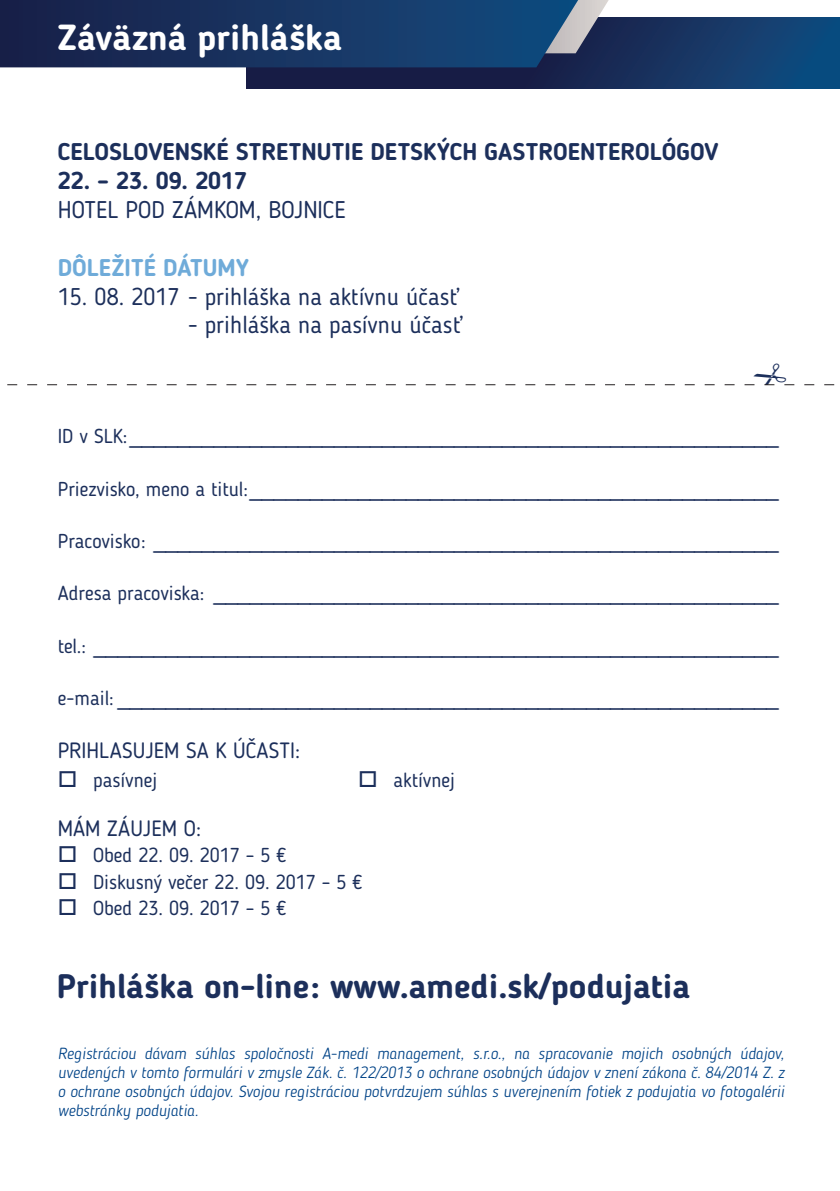
<style>
.page{position:relative;width:840px;height:1191px;background:#fff}
.page>*{position:absolute;margin:0;border:0;box-sizing:border-box;transform-origin:0 0}
.t1{font:700 36px "Blogger Sans";color:#fff}
.t2{font:700 33.8px "Blogger Sans";color:#1c2f5b}
.t3{font:24px "Blogger Sans";color:#1c2f5b}
.t4{font:700 24px "Blogger Sans";color:#1c2f5b}
.t5{font:700 24px "Blogger Sans";color:#6fabd9}
.t6{font:22px "Blogger Sans";color:#1c2f5b}
.t7{font:20px "Blogger Sans";color:#1c2f5b}
.t8{font:italic 300 16px/19.2px "Blogger Sans";color:#004387;text-align:justify}
</style>
<div class="page">
<svg style="left:246px;top:18px;width:593px;height:70px"></svg>
<svg style="left:0;top:0;width:619px;height:67px"></svg>
<svg style="left:7px;top:384px;width:828px;height:1px"></svg>
<h1 class="t1" style="left:58px;top:16px;width:285px">Záväzná prihláška</h1>
<p class="t4" style="left:58px;top:138px;width:661px">CELOSLOVENSKÉ STRETNUTIE DETSKÝCH GASTROENTEROLÓGOV</p>
<p class="t4" style="left:58px;top:166px;width:191px">22. – 23. 09. 2017</p>
<p class="t3" style="left:58px;top:195px;width:289px">HOTEL POD ZÁMKOM, BOJNICE</p>
<p class="t5" style="left:58px;top:253px;width:192px">DÔLEŽITÉ DÁTUMY</p>
<p class="t3" style="left:58px;top:282px;width:403px">15. 08. 2017 - prihláška na aktívnu účasť</p>
<p class="t3" style="left:188px;top:311px;width:276px">- prihláška na pasívnu účasť</p>
<p class="t7" style="left:58px;top:424px;width:722px">ID v SLK:______________________________________________________</p>
<p class="t7" style="left:58px;top:477px;width:721px">Priezvisko, meno a titul:____________________________________________</p>
<p class="t7" style="left:58px;top:529px;width:722px">Pracovisko: ____________________________________________________</p>
<p class="t7" style="left:58px;top:581px;width:721px">Adresa pracoviska: _______________________________________________</p>
<p class="t7" style="left:58px;top:634px;width:722px">tel.: _________________________________________________________</p>
<p class="t7" style="left:58px;top:686px;width:722px">e-mail: _______________________________________________________</p>
<p class="t6" style="left:58px;top:737px;width:244px">PRIHLASUJEM SA K ÚČASTI:</p>
<p class="t7" style="left:58px;top:768px;width:101px">□ pasívnej</p>
<p class="t7" style="left:358px;top:768px;width:98px">□ aktívnej</p>
<p class="t6" style="left:58px;top:815px;width:145px">MÁM ZÁUJEM O:</p>
<p class="t7" style="left:58px;top:843px;width:230px">□ Obed 22. 09. 2017 – 5 €</p>
<p class="t7" style="left:58px;top:869px;width:306px">□ Diskusný večer 22. 09. 2017 – 5 €</p>
<p class="t7" style="left:58px;top:896px;width:230px">□ Obed 23. 09. 2017 – 5 €</p>
<h2 class="t2" style="left:57px;top:965px;width:634px">Prihláška on-line: www.amedi.sk/podujatia</h2>
<p class="t8" style="left:58px;top:1043px;width:727px">Registráciou dávam súhlas spoločnosti A-medi management, s.r.o., na spracovanie mojich osobných údajov, uvedených v tomto formulári v zmysle Zák. č. 122/2013 o ochrane osobných údajov v znení zákona č. 84/2014 Z. z o ochrane osobných údajov. Svojou registráciou potvrdzujem súhlas s uverejnením fotiek z podujatia vo fotogalérii webstránky podujatia.</p>
</div>
